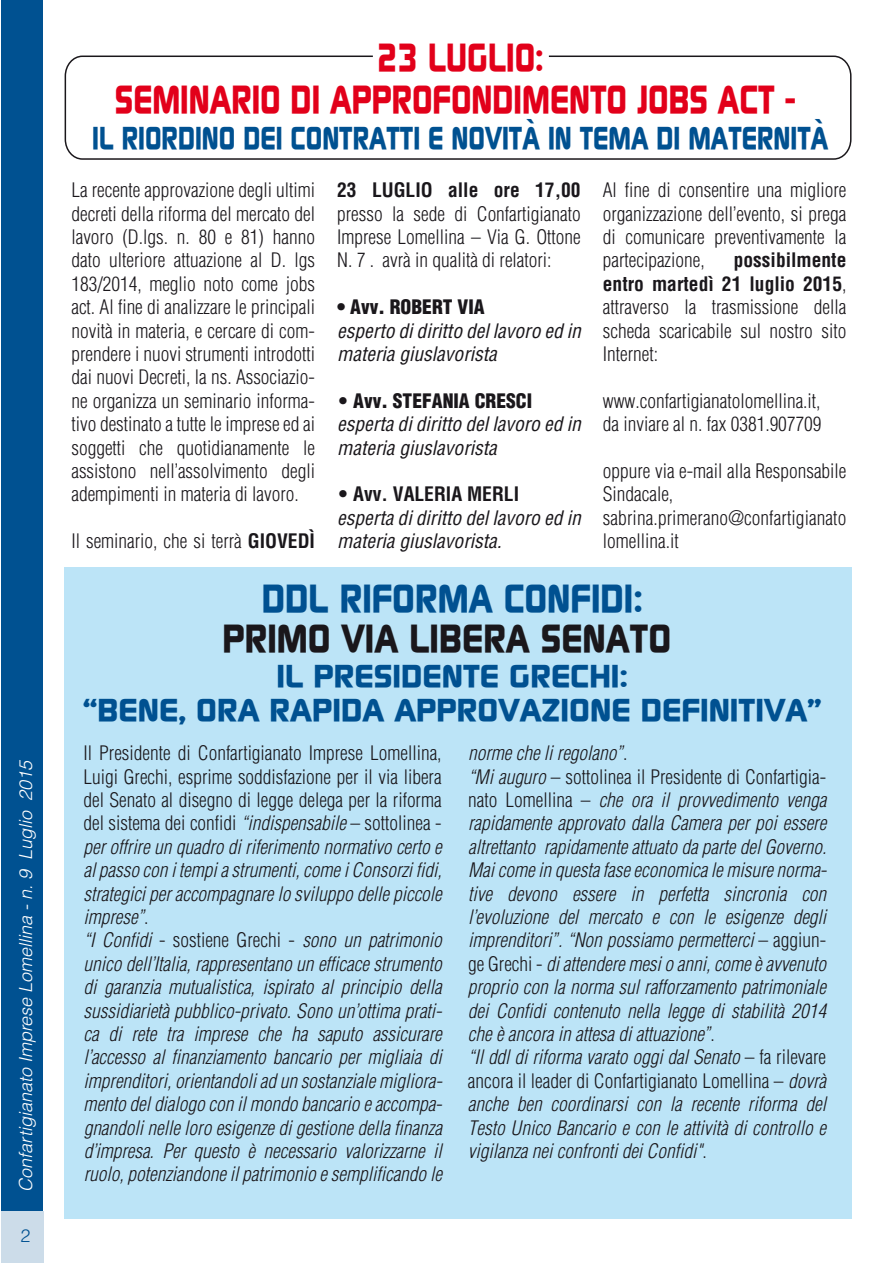
<style>
.page{position:relative;width:893px;height:1263px;background:#fff}
.page>*{position:absolute;margin:0;border:0;box-sizing:border-box;transform-origin:0 0}
.t1{font:700 39px/42px "Continuum";color:#e2001a;text-align:center;scale:.9 1}
.t2{font:700 39px/40.5px "Continuum";color:#1a171b;text-align:center}
.t3{font:700 31.5px/34.5px "Continuum";color:#005191;text-align:center;scale:1.13 1}
.t4{font:700 31.5px "Continuum";color:#005191;scale:.9 1}
.t5{font:italic 300 condensed 19.5px/23.4px "Helvetica";color:#1a171b}
.t6{font:300 condensed 19.5px/23.4px "Helvetica";color:#1a171b;text-align:justify}
.t7{font:italic condensed 19.5px/23.4px "Helvetica";color:#1a171b}
.t8{font:italic 300 18px "Helvetica";color:#fff}
.t9{font:300 18px "Helvetica";color:#005191}
.s1{font-weight:700}
.s2{font-weight:900;font-style:normal}
.s3{font-weight:300;font-style:normal}
.s4{font-weight:700;font-style:normal}
.s5{color:#005191}
.s6{font-style:normal}
</style>
<div class="page">
<div style="left:1px;top:0;width:42px;height:1263px;background:#005191"></div>
<div style="left:1px;top:1212px;width:42px;height:51px;background:#ccdce9"></div>
<div style="left:64px;top:568px;width:787px;height:651px;background:#bce4f7"></div>
<svg style="left:64px;top:55px;width:788px;height:105px"></svg>
<p class="t8" style="left:15px;top:1192px;width:434px;rotate:-90deg">Confartigianato Imprese Lomellina - n. 9 Luglio 2015</p>
<p class="t9" style="left:20px;top:1225px;width:12px">2</p>
<p class="t1" style="left:115px;top:35px;width:758px">23 LUGLIO:<br>SEMINARIO DI APPROFONDIMENTO JOBS ACT -</p>
<p class="t4" style="left:92px;top:117px;width:819px">IL RIORDINO DEI CONTRATTI E NOVITÀ IN TEMA DI MATERNITÀ</p>
<p class="t6" style="left:71px;top:178px;width:245px">La recente approvazione degli ultimi decreti della riforma del mercato del lavoro (D.lgs. n. 80 e 81) hanno dato ulteriore attuazione al D. lgs 183/2014, meglio noto come jobs act. Al fine di analizzare le principali novità in materia, e cercare di com&shy;prendere i nuovi strumenti introdotti dai nuovi Decreti, la ns. Associazio&shy;ne organizza un seminario informa&shy;tivo destinato a tutte le imprese ed ai soggetti che quotidianamente le assistono nell’assolvimento degli adempimenti in materia di lavoro.</p>
<p class="t6" style="left:71px;top:529px;width:245px">Il seminario, che si terrà <span class="s1">GIOVEDÌ</span></p>
<p class="t6" style="left:337px;top:178px;width:245px"><span class="s1">23 LUGLIO alle ore 17,00 </span>presso la sede di Confartigianato Imprese Lomellina – Via G. Ottone N. 7 . avrà in qualità di relatori:</p>
<p class="t7" style="left:337px;top:295px;width:245px"><span class="s2">• Avv. ROBERT VIA<br></span>esperto di diritto del lavoro ed in materia giuslavorista</p>
<p class="t7" style="left:337px;top:389px;width:245px"><span class="s3">•</span> <span class="s2">Avv. STEFANIA CRESCI </span>esperta di diritto del lavoro ed in materia giuslavorista</p>
<p class="t7" style="left:337px;top:482px;width:245px"><span class="s3">•</span> <span class="s4">Avv. VALERIA MERLI<br></span>esperta di diritto del lavoro ed in materia giuslavorista.</p>
<p class="t6" style="left:603px;top:178px;width:245px">Al fine di consentire una migliore organizzazione dell’evento, si prega di comunicare preventivamente la partecipazione,</p>
<p class="t6" style="left:603px;top:248px;width:245px;text-indent:131px"><span class="s1">possibilmente entro martedì 21 luglio 2015</span>, attraverso la trasmissione della scheda scaricabile sul nostro sito Internet:</p>
<p class="t6" style="left:603px;top:389px;width:220px">www.confartigianatolomellina.it, da inviare al n. fax 0381.907709</p>
<p class="t6" style="left:603px;top:459px;width:245px;text-align:left">oppure via e-mail alla Responsabile<br>Sindacale, sabrina.primerano@confartigianato lomellina.it</p>
<p class="t2" style="left:222px;top:576px;width:450px"><span class="s5">DDL RIFORMA CONFIDI:<br></span>PRIMO VIA LIBERA SENATO</p>
<p class="t3" style="left:83px;top:657px;width:656px">IL PRESIDENTE GRECHI:<br>“BENE, ORA RAPIDA APPROVAZIONE DEFINITIVA”</p>
<p class="t5" style="left:83px;top:741px;width:360px"><span class="s6">Il Presidente di Confartigianato Imprese Lomellina, Luigi Grechi, esprime soddisfazione per il via libera del Senato al disegno di legge delega per la riforma del sistema dei confidi</span> “indispensabile <span class="s6">– sottolinea - </span>per offrire un quadro di riferimento normativo certo e al passo con i tempi a strumenti, come i Consorzi fidi, strategici per accompagnare lo sviluppo delle piccole imprese”<span class="s6">.<br></span>“I Confidi <span class="s6">- sostiene Grechi -</span> sono un patrimonio unico dell’Italia, rappresentano un efficace strumento di garanzia mutualistica, ispirato al principio della sussidiarietà pubblico-privato. Sono un’ottima prati&shy;ca di rete tra imprese che ha saputo assicurare l’accesso al finanziamento bancario per migliaia di imprenditori, orientandoli ad un sostanziale migliora&shy;mento del dialogo con il mondo bancario e accompa&shy;gnandoli nelle loro esigenze di gestione della finanza d’impresa. Per questo è necessario valorizzarne il ruolo, potenziandone il patrimonio e semplificando le</p>
<p class="t5" style="left:468px;top:741px;width:361px">norme che li regolano”<span class="s6">.<br></span>“Mi auguro <span class="s6">– sottolinea il Presidente di Confartigia&shy;nato Lomellina –</span> che ora il provvedimento venga rapidamente approvato dalla Camera per poi essere altrettanto rapidamente attuato da parte del Governo.<br>Mai come in questa fase economica le misure norma&shy;tive devono essere in perfetta sincronia con l’evoluzione del mercato e con le esigenze degli imprenditori”. “Non possiamo permetterci <span class="s6">– aggiun&shy;ge Grechi -</span> di attendere mesi o anni, come è avvenuto proprio con la norma sul rafforzamento patrimoniale dei Confidi contenuto nella legge di stabilità 2014 che è ancora in attesa di attuazione”<span class="s6">.<br></span>“Il ddl di riforma varato oggi dal Senato <span class="s6">– fa rilevare ancora il leader di Confartigianato Lomellina –</span> dovrà anche ben coordinarsi con la recente riforma del Testo Unico Bancario e con le attività di controllo e vigilanza nei confronti dei Confidi"<span class="s6">.</span></p>
</div>
